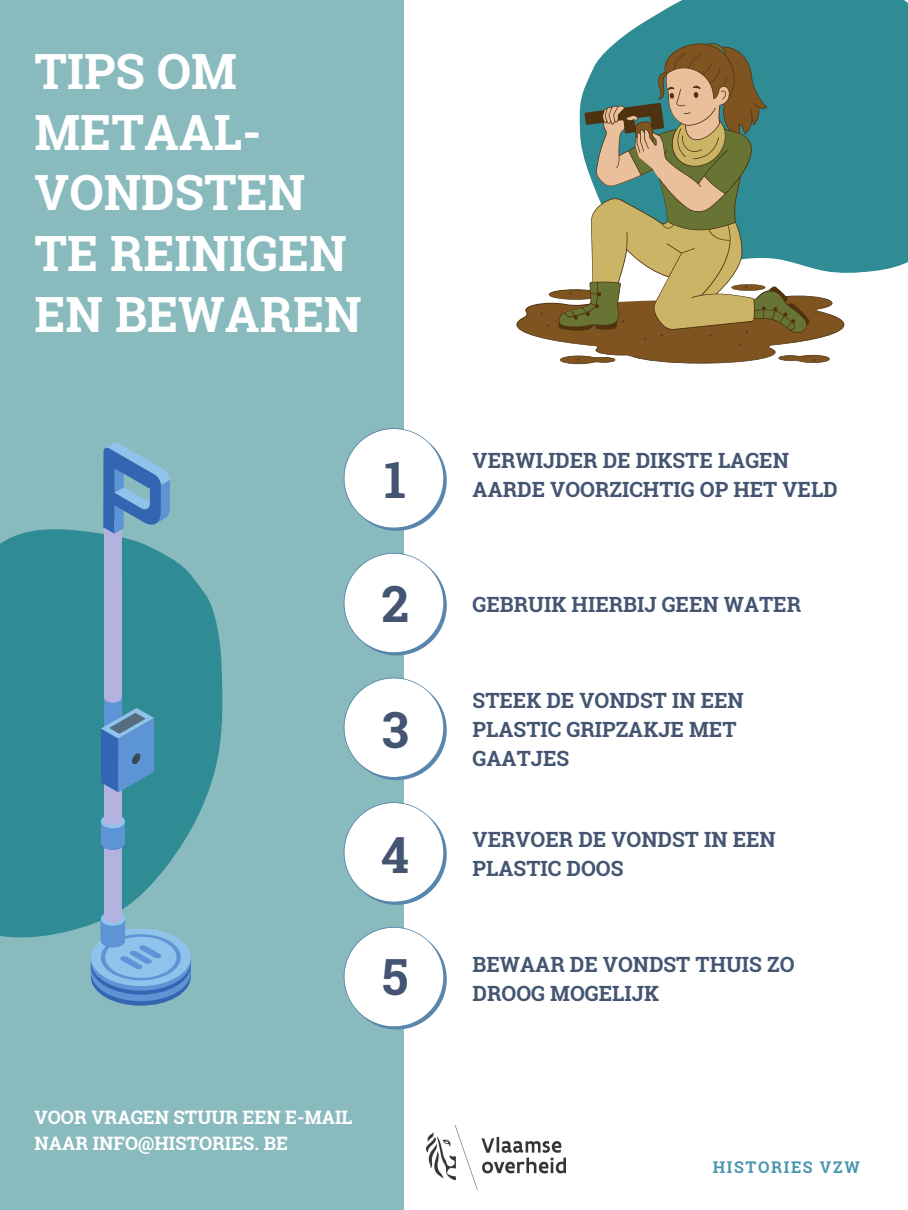
<style>
.page{position:relative;width:908px;height:1210px;background:#fff}
.page>*{position:absolute;margin:0;border:0;box-sizing:border-box;transform-origin:0 0}
.t1{font:700 49.88px "Roboto Slab";color:#445572}
.t2{font:700 48.54px/60.6px "Roboto Slab";color:#fff}
.t3{font:700 21px/29.4px "Roboto Slab";color:#445572}
.t4{font:700 18.51px/25.7px "Roboto Slab";color:#fff}
.t5{font:700 16.1px "Roboto Slab";letter-spacing:.1em;color:#4a96b0}
</style>
<div class="page">
<div style="left:0;top:0;width:404px;height:1210px;background:#89babe"></div>
<svg style="left:343px;top:428px;width:103px;height:103px"></svg>
<svg style="left:343px;top:553px;width:103px;height:102px"></svg>
<svg style="left:343px;top:677px;width:103px;height:103px"></svg>
<svg style="left:343px;top:802px;width:103px;height:103px"></svg>
<svg style="left:343px;top:927px;width:103px;height:102px"></svg>
<div style="left:616px;top:0;width:291px;height:273px;background:#2f8c94"></div>
<svg style="left:0;top:529px;width:223px;height:445px;fill:#2f8c94"></svg>
<svg style="left:91px;top:442px;width:100px;height:563px"></svg>
<svg style="left:516px;top:42px;width:328px;height:322px"></svg>
<img style="left:426px;top:1125px;width:139px;height:64px">
<p class="t2" style="left:35px;top:40px;width:328px">TIPS OM<br>METAAL-<br>VONDSTEN<br>TE REINIGEN<br>EN BEWAREN</p>
<p class="t1" style="left:384px;top:446px;width:23px">1</p>
<p class="t1" style="left:381px;top:570px;width:29px">2</p>
<p class="t1" style="left:381px;top:695px;width:29px">3</p>
<p class="t1" style="left:381px;top:820px;width:30px">4</p>
<p class="t3" style="left:472px;top:445px;width:366px">VERWIJDER DE DIKSTE LAGEN<br>AARDE VOORZICHTIG OP HET VELD</p>
<p class="t3" style="left:472px;top:589px;width:330px">GEBRUIK HIERBIJ GEEN WATER</p>
<p class="t3" style="left:472px;top:685px;width:272px">STEEK DE VONDST IN EEN<br>PLASTIC GRIPZAKJE MET<br>GAATJES</p>
<p class="t3" style="left:472px;top:824px;width:304px">VERVOER DE VONDST IN EEN<br>PLASTIC DOOS</p>
<p class="t1" style="left:382px;top:942px;width:28px">5</p>
<p class="t3" style="left:472px;top:949px;width:323px">BEWAAR DE VONDST THUIS ZO<br>DROOG MOGELIJK</p>
<p class="t4" style="left:35px;top:1104px;width:319px">VOOR VRAGEN STUUR EEN E-MAIL<br>NAAR INFO@HISTORIES. BE</p>
<p class="t5" style="left:712px;top:1156px;width:149px">HISTORIES VZW</p>
</div>
